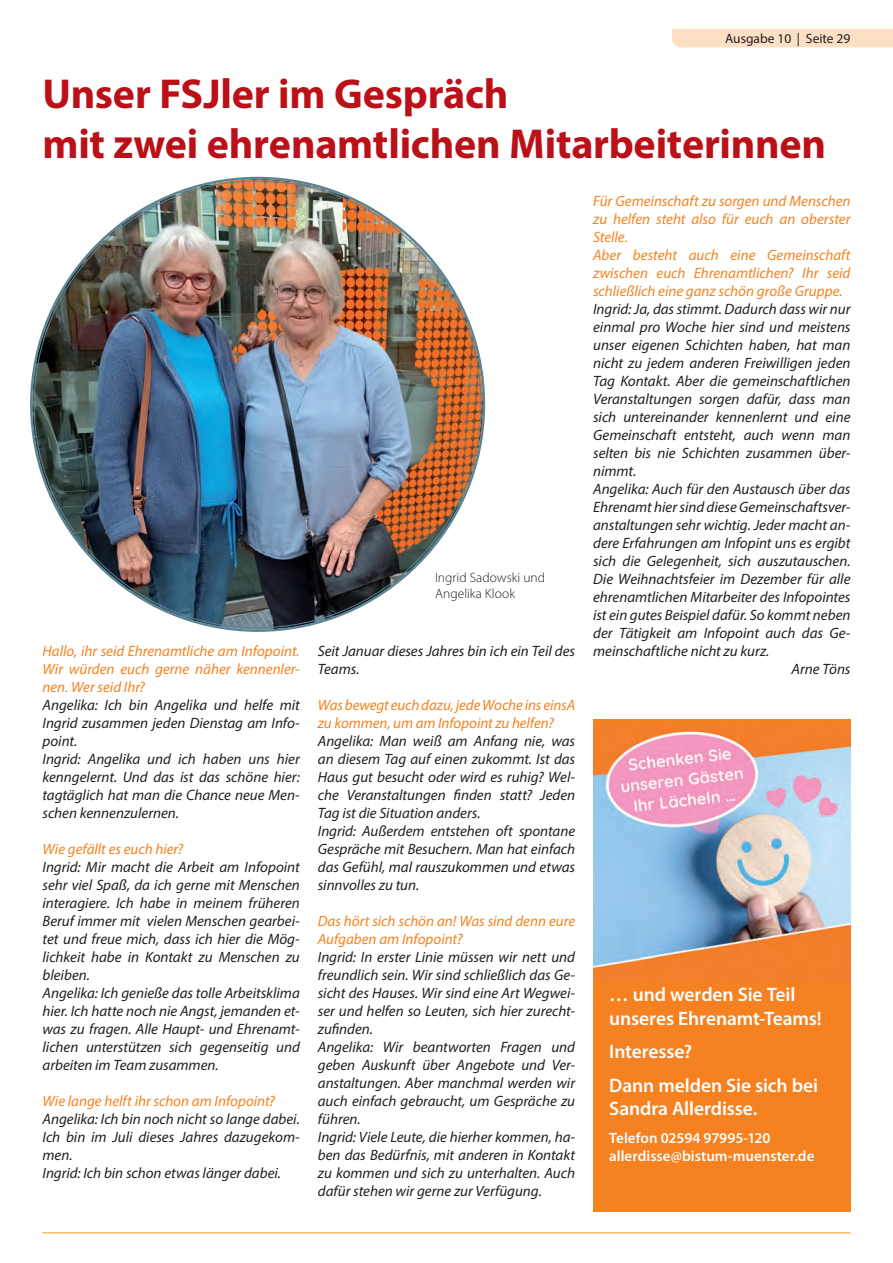
<style>
.page{position:relative;width:893px;height:1263px;background:#fff}
.page>*{position:absolute;margin:0;border:0;box-sizing:border-box;transform-origin:0 0}
.Fliesstext{font:700 42px/49.5px "Myriad Pro";letter-spacing:-.005em;color:#bb1018}
.Fliesstext-2{font:600 19.5px/23.4px "Myriad Pro";letter-spacing:-.005em;color:#fff}
.Fliesstext-3{font:italic 15px/18px "Myriad Pro";color:#231f20;text-align:justify}
.Fragen{font:italic 15px/18px "Myriad Pro";color:#f58220;text-align:justify}
.Fliesstext-4{font:600 15px "Myriad Pro";color:#fff}
.Bildunterschrift{font:300 13.5px/16.2px "Myriad Pro";letter-spacing:.005em;color:#231f20}
.t1{font:13.5px "Myriad Pro";color:#231f20}
</style>
<div class="page">
<div style="left:672px;top:29px;width:221px;height:18px;background:#fddfc3"></div>
<hr style="left:43px;top:1232px;width:807px;height:1px;background:#f7931d">
<img style="left:32px;top:179px;width:451px;height:451px;border-radius:225px">
<div style="left:593px;top:719px;width:257px;height:493px;background:#f58220"></div>
<img style="left:593px;top:724px;width:257px;height:258px">
<p class="t1" style="left:725px;top:30px;width:127px">Ausgabe 10 | Seite 29</p>
<p class="Fliesstext" style="left:43px;top:68px;width:785px">Unser FSJler im Gespräch<br>mit zwei ehrenamtlichen Mitarbeiterinnen</p>
<p class="Bildunterschrift" style="left:435px;top:569px;width:112px">Ingrid Sadowski und<br>Angelika Klook</p>
<p class="Fragen" style="left:43px;top:642px;width:259px">Hallo, ihr seid Ehrenamtliche am Infopoint.<br>Wir würden euch gerne näher kennenler&shy;nen. Wer seid Ihr?</p>
<p class="Fliesstext-3" style="left:43px;top:696px;width:259px">Angelika: Ich bin Angelika und helfe mit Ingrid zusammen jeden Dienstag am Info&shy;point.</p>
<p class="Fliesstext-3" style="left:43px;top:750px;width:259px">Ingrid: Angelika und ich haben uns hier kenngelernt. Und das ist das schöne hier: tagtäglich hat man die Chance neue Men&shy;schen kennenzulernen.</p>
<p class="Fragen" style="left:43px;top:840px;width:142px">Wie gefällt es euch hier?</p>
<p class="Fliesstext-3" style="left:43px;top:858px;width:259px">Ingrid: Mir macht die Arbeit am Infopoint sehr viel Spaß, da ich gerne mit Menschen interagiere. Ich habe in meinem früheren Beruf immer mit vielen Menschen gearbei&shy;tet und freue mich, dass ich hier die Mög&shy;lichkeit habe in Kontakt zu Menschen zu bleiben.</p>
<p class="Fliesstext-3" style="left:43px;top:984px;width:259px">Angelika: Ich genieße das tolle Arbeitsklima hier. Ich hatte noch nie Angst, jemanden et&shy;was zu fragen. Alle Haupt- und Ehrenamt&shy;lichen unterstützen sich gegenseitig und arbeiten im Team zusammen.</p>
<p class="Fragen" style="left:43px;top:1092px;width:234px">Wie lange helft ihr schon am Infopoint?</p>
<p class="Fliesstext-3" style="left:43px;top:1110px;width:259px">Angelika: Ich bin noch nicht so lange dabei.<br>Ich bin im Juli dieses Jahres dazugekom&shy;men.</p>
<p class="Fliesstext-3" style="left:43px;top:1164px;width:240px">Ingrid: Ich bin schon etwas länger dabei.</p>
<p class="Fliesstext-3" style="left:318px;top:642px;width:259px">Seit Januar dieses Jahres bin ich ein Teil des<br>Teams.</p>
<p class="Fragen" style="left:318px;top:696px;width:259px">Was bewegt euch dazu, jede Woche ins einsA zu kommen, um am Infopoint zu helfen?</p>
<p class="Fliesstext-3" style="left:318px;top:732px;width:259px">Angelika: Man weiß am Anfang nie, was an diesem Tag auf einen zukommt. Ist das Haus gut besucht oder wird es ruhig? Wel&shy;che Veranstaltungen finden statt? Jeden Tag ist die Situation anders.</p>
<p class="Fliesstext-3" style="left:318px;top:822px;width:259px">Ingrid: Außerdem entstehen oft spontane Gespräche mit Besuchern. Man hat einfach das Gefühl, mal rauszukommen und etwas sinnvolles zu tun.</p>
<p class="Fragen" style="left:318px;top:912px;width:259px">Das hört sich schön an! Was sind denn eure<br>Aufgaben am Infopoint?</p>
<p class="Fliesstext-3" style="left:318px;top:948px;width:259px">Ingrid: In erster Linie müssen wir nett und freundlich sein. Wir sind schließlich das Ge&shy;sicht des Hauses. Wir sind eine Art Wegwei&shy;ser und helfen so Leuten, sich hier zurecht&shy;zufinden.</p>
<p class="Fliesstext-3" style="left:318px;top:1038px;width:259px">Angelika: Wir beantworten Fragen und geben Auskunft über Angebote und Ver&shy;anstaltungen. Aber manchmal werden wir auch einfach gebraucht, um Gespräche zu führen.</p>
<p class="Fliesstext-3" style="left:318px;top:1128px;width:259px">Ingrid: Viele Leute, die hierher kommen, ha&shy;ben das Bedürfnis, mit anderen in Kontakt zu kommen und sich zu unterhalten. Auch dafür stehen wir gerne zur Verfügung.</p>
<p class="Fragen" style="left:593px;top:192px;width:259px">Für Gemeinschaft zu sorgen und Menschen zu helfen steht also für euch an oberster Stelle.</p>
<p class="Fragen" style="left:593px;top:246px;width:259px">Aber besteht auch eine Gemeinschaft zwischen euch Ehrenamtlichen? Ihr seid schließlich eine ganz schön große Gruppe.</p>
<p class="Fliesstext-3" style="left:593px;top:300px;width:259px">Ingrid: Ja, das stimmt. Dadurch dass wir nur einmal pro Woche hier sind und meistens unser eigenen Schichten haben, hat man nicht zu jedem anderen Freiwilligen jeden Tag Kontakt. Aber die gemeinschaftlichen Veranstaltungen sorgen dafür, dass man sich untereinander kennenlernt und eine Gemeinschaft entsteht, auch wenn man selten bis nie Schichten zusammen über&shy;nimmt.</p>
<p class="Fliesstext-3" style="left:593px;top:480px;width:259px">Angelika: Auch für den Austausch über das Ehrenamt hier sind diese Gemeinschaftsver&shy;anstaltungen sehr wichtig. Jeder macht an&shy;dere Erfahrungen am Infopint uns es ergibt sich die Gelegenheit, sich auszutauschen.<br>Die Weihnachtsfeier im Dezember für alle ehrenamtlichen Mitarbeiter des Infopointes ist ein gutes Beispiel dafür. So kommt neben der Tätigkeit am Infopoint auch das Ge&shy;meinschaftliche nicht zu kurz.</p>
<p class="Fliesstext-3" style="left:792px;top:660px;width:60px">Arne Töns</p>
<p class="Fliesstext-2" style="left:609px;top:982px;width:214px">… und werden Sie Teil unseres Ehrenamt-Teams!</p>
<p class="Fliesstext-2" style="left:609px;top:1039px;width:84px">Interesse?</p>
<p class="Fliesstext-2" style="left:609px;top:1073px;width:210px">Dann melden Sie sich bei<br>Sandra Allerdisse.</p>
<p class="Fliesstext-4" style="left:609px;top:1128px;width:163px">Telefon 02594 97995-120</p>
<p class="Fliesstext-4" style="left:609px;top:1146px;width:207px">allerdisse@bistum-muenster.de</p>
</div>
